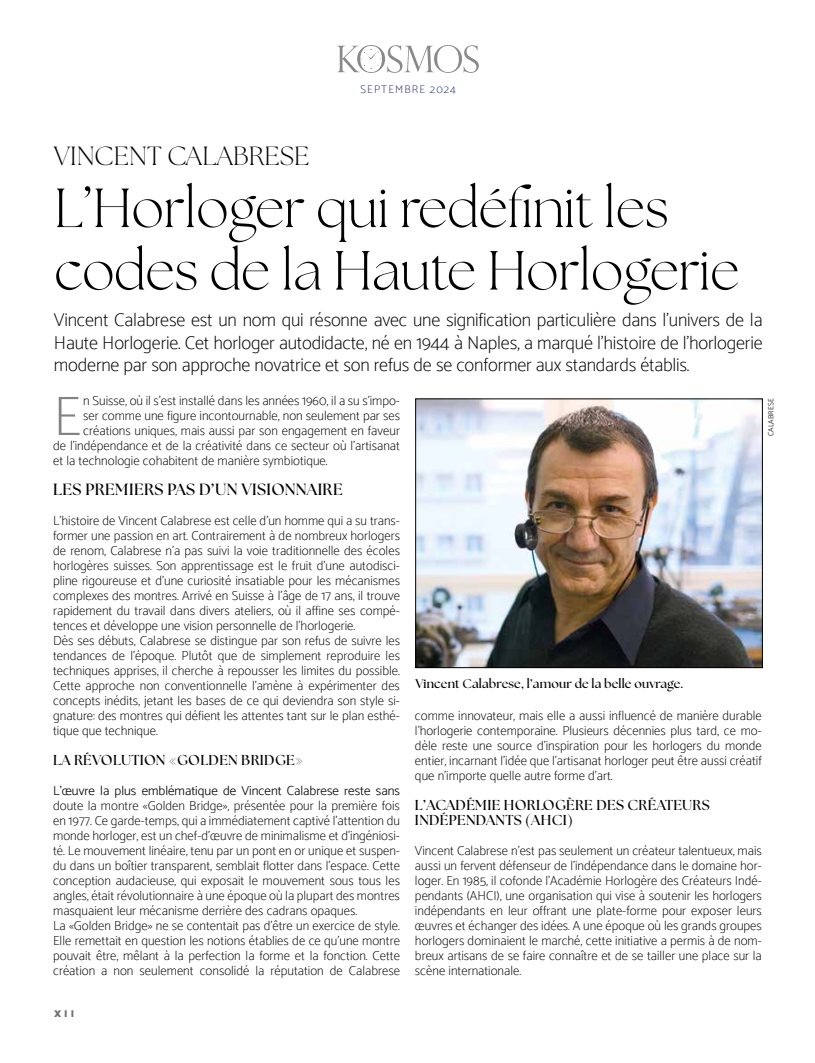
<style>
.page{position:relative;width:815px;height:1063px;background:#fff}
.page>*{position:absolute;margin:0;border:0;box-sizing:border-box;transform-origin:0 0}
.t1{font:100 56px "Catamaran";color:#838382}
.t2{font:300 55px/62.5px "The Seasons";letter-spacing:-.01em;color:#000}
.t3{font:300 26.25px "The Seasons";color:#000}
.t4{font:100 18.75px/22.5px "Catamaran";letter-spacing:-.01em;color:#000;text-align:justify}
.t5{font:700 16.25px "The Seasons";letter-spacing:.02em;color:#000}
.t6{font:700 14.38px/15px "The Seasons";letter-spacing:.02em;color:#000}
.t7{font:100 13.12px/15px "Catamaran";color:#000}
.t8{font:300 13.12px "Catamaran";color:#000}
.t9{font:700 12.5px "The Seasons";letter-spacing:.01em;color:#000}
.t10{font:100 11.25px "Catamaran";letter-spacing:.1em;color:#232c77}
.t11{font:900 10px "Catamaran";color:#706f6f}
.t12{font:300 7.5px "Catamaran";letter-spacing:.01em;color:#000}
</style>
<div class="page">
<svg style="left:337px;top:45px;width:142px;height:28px"></svg>
<img style="left:417px;top:401px;width:344px;height:265px">
<div style="left:415px;top:399px;width:348px;height:269px;border:1px solid #000"></div>
<p class="t10" style="left:361px;top:83px;width:97px">SEPTEMBRE 2024</p>
<h3 class="t3" style="left:54px;top:138px;width:257px">VINCENT CALABRESE</h3>
<h2 class="t2" style="left:54px;top:177px;width:687px">L’Horloger qui redéfinit les codes de la Haute Horlogerie</h2>
<p class="t4" style="left:54px;top:309px;width:710px">Vincent Calabrese est un nom qui résonne avec une signification particulière dans l’univers de la Haute Horlogerie. Cet horloger autodidacte, né en 1944 à Naples, a marqué l’histoire de l’horlogerie moderne par son approche novatrice et son refus de se conformer aux standards établis.</p>
<h1 class="t1" style="left:53px;top:383px;width:29px">E</h1>
<p class="t7" style="left:83px;top:393px;width:318px">n Suisse, où il s’est installé dans les années 1960, il a su s’impo-</p>
<p class="t12" style="left:767px;top:436px;width:39px;rotate:-90deg">CALABRESE</p>
<p class="t7" style="left:83px;top:408px;width:318px">ser comme une figure incontournable, non seulement par ses</p>
<p class="t7" style="left:83px;top:423px;width:318px">créations uniques, mais aussi par son engagement en faveur</p>
<p class="t7" style="left:53px;top:438px;width:348px">de l’indépendance et de la créativité dans ce secteur où l’artisanat</p>
<p class="t7" style="left:53px;top:453px;width:276px">et la technologie cohabitent de manière symbiotique.</p>
<p class="t5" style="left:53px;top:478px;width:291px">LES PREMIERS PAS D’UN VISIONNAIRE</p>
<p class="t7" style="left:53px;top:513px;width:348px">L’histoire de Vincent Calabrese est celle d’un homme qui a su trans&shy;former une passion en art. Contrairement à de nombreux horlogers de renom, Calabrese n’a pas suivi la voie traditionnelle des écoles horlogères suisses. Son apprentissage est le fruit d’une autodisci&shy;pline rigoureuse et d’une curiosité insatiable pour les mécanismes complexes des montres. Arrivé en Suisse à l’âge de 17 ans, il trouve rapidement du travail dans divers ateliers, où il affine ses compé&shy;tences et développe une vision personnelle de l’horlogerie.<br>Dès ses débuts, Calabrese se distingue par son refus de suivre les tendances de l’époque. Plutôt que de simplement reproduire les techniques apprises, il cherche à repousser les limites du possible.<br>Cette approche non conventionnelle l’amène à expérimenter des concepts inédits, jetant les bases de ce qui deviendra son style si&shy;gnature: des montres qui défient les attentes tant sur le plan esthé&shy;tique que technique.</p>
<p class="t6" style="left:53px;top:752px;width:251px">LA RÉVOLUTION «GOLDEN BRIDGE»</p>
<p class="t8" style="left:53px;top:783px;width:348px">L’œuvre la plus emblématique de Vincent Calabrese reste sans</p>
<p class="t7" style="left:53px;top:798px;width:348px">doute la montre «Golden Bridge», présentée pour la première fois en 1977. Ce garde-temps, qui a immédiatement captivé l’attention du monde horloger, est un chef-d’œuvre de minimalisme et d’ingéniosi&shy;té. Le mouvement linéaire, tenu par un pont en or unique et suspen&shy;du dans un boîtier transparent, semblait flotter dans l’espace. Cette conception audacieuse, qui exposait le mouvement sous tous les angles, était révolutionnaire à une époque où la plupart des montres masquaient leur mécanisme derrière des cadrans opaques.<br>La «Golden Bridge» ne se contentait pas d’être un exercice de style.<br>Elle remettait en question les notions établies de ce qu’une montre pouvait être, mêlant à la perfection la forme et la fonction. Cette création a non seulement consolidé la réputation de Calabrese</p>
<p class="t9" style="left:415px;top:675px;width:269px">Vincent Calabrese, l’amour de la belle ouvrage.</p>
<p class="t7" style="left:415px;top:708px;width:348px;text-align:justify">comme innovateur, mais elle a aussi influencé de manière durable l’horlogerie contemporaine. Plusieurs décennies plus tard, ce mo&shy;dèle reste une source d’inspiration pour les horlogers du monde entier, incarnant l’idée que l’artisanat horloger peut être aussi créatif que n’importe quelle autre forme d’art.</p>
<p class="t6" style="left:415px;top:797px;width:296px">L’ACADÉMIE HORLOGÈRE DES CRÉATEURS<br>INDÉPENDANTS (AHCI)</p>
<p class="t7" style="left:415px;top:843px;width:348px;text-align:justify">Vincent Calabrese n’est pas seulement un créateur talentueux, mais aussi un fervent défenseur de l’indépendance dans le domaine hor&shy;loger. En 1985, il cofonde l’Académie Horlogère des Créateurs Indé&shy;pendants (AHCI), une organisation qui vise à soutenir les horlogers indépendants en leur offrant une plate-forme pour exposer leurs œuvres et échanger des idées. A une époque où les grands groupes horlogers dominaient le marché, cette initiative a permis à de nom&shy;breux artisans de se faire connaître et de se tailler une place sur la scène internationale.</p>
<p class="t11" style="left:54px;top:1008px;width:21px">XII</p>
</div>
